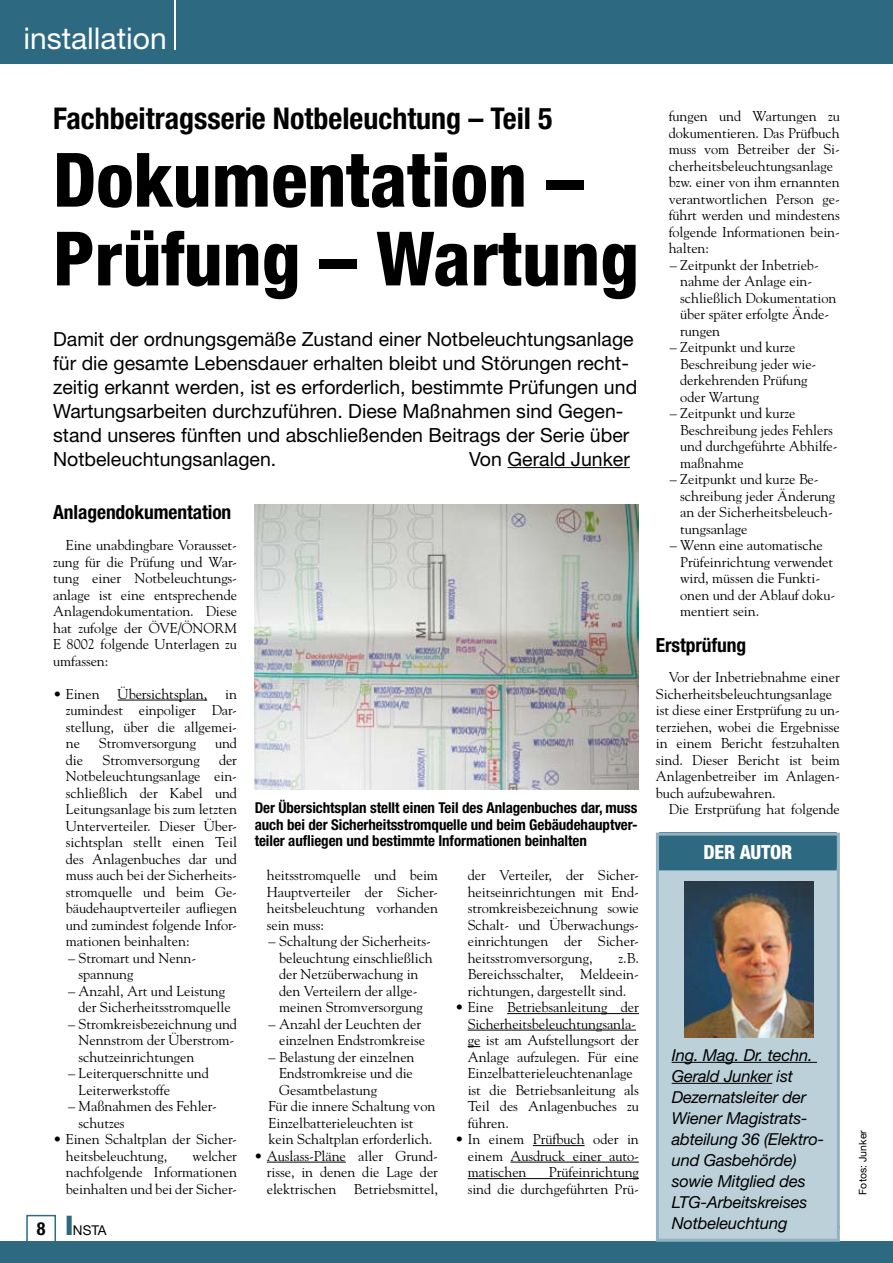
<style>
.page{position:relative;width:893px;height:1263px;background:#fff}
.page>*{position:absolute;margin:0;border:0;box-sizing:border-box;transform-origin:0 0}
.t1{font:800 condensed 75px/78.8px "Helvetica Neue LT Std";color:#000}
.t2{font:200 75px "Helvetica Neue LT Std";color:#fff}
.t3{font:700 condensed 30px "Helvetica Neue LT Std";color:#000}
.t4{font:30px "Helvetica Neue LT Std";color:#fff}
.t5{font:19.5px/24px "Helvetica Neue LT Std";color:#000}
.t6{font:700 condensed 19.5px "Helvetica Neue LT Std";letter-spacing:-.005em;color:#000}
.t7{font:800 condensed 19.5px "Helvetica Neue LT Std";letter-spacing:-.01em;color:#fff}
.t8{font:italic 16.5px/21px "Helvetica Neue LT Std";letter-spacing:-.01em;color:#000}
.t9{font:700 condensed 15px/16.5px "Helvetica Neue LT Std";letter-spacing:-.005em;color:#000;text-align:justify}
.t10{font:14.25px/16.5px "Goudy Std";letter-spacing:-.005em;color:#000}
.t11{font:13.5px "Helvetica Neue LT Std";color:#000}
.t12{font:10.5px "Helvetica Neue LT Std";color:#000}
.s1{font-weight:700}
.s2{font-weight:900;font-stretch:condensed;font-size:27px;color:#2d6980}
</style>
<div class="page">
<div style="left:0;top:0;width:893px;height:64px;background:#2d6980"></div>
<div style="left:0;top:1242px;width:893px;height:21px;background:#2d6980"></div>
<div style="left:26px;top:1215px;width:30px;height:29px;border:2px solid #2d6980"></div>
<hr style="left:507px;top:467px;width:123px;height:1px;background:#000">
<hr style="left:118px;top:700px;width:89px;height:1px;background:#000">
<hr style="left:507px;top:1013px;width:132px;height:1px;background:#000">
<hr style="left:468px;top:1030px;width:168px;height:1px;background:#000">
<svg style="left:468px;top:1046px;width:12px;height:1px"></svg>
<hr style="left:533px;top:1145px;width:52px;height:1px;background:#000">
<hr style="left:510px;top:1162px;width:129px;height:1px;background:#000">
<hr style="left:468px;top:1178px;width:171px;height:1px;background:#000">
<div style="left:657px;top:834px;width:181px;height:406px;background:#bcd0da"></div>
<div style="left:659px;top:832px;width:178px;height:38px;background:#2d6980"></div>
<hr style="left:672px;top:1062px;width:145px;height:1px;background:#000">
<hr style="left:672px;top:1083px;width:100px;height:1px;background:#000">
<div style="left:656px;top:833px;width:184px;height:409px;border:3px solid #92b1c1"></div>
<img style="left:685px;top:881px;width:129px;height:156px">
<img style="left:254px;top:505px;width:384px;height:284px">
<hr style="left:267px;top:1162px;width:79px;height:1px;background:#000">
<h2 class="t4" style="left:23px;top:20px;width:145px">installation</h2>
<h1 class="t2" style="left:167px;top:-36px;width:18px">|</h1>
<h2 class="t3" style="left:53px;top:100px;width:501px">Fachbeitragsserie Notbeleuchtung – Teil 5</h2>
<h1 class="t1" style="left:53px;top:139px;width:587px">Dokumentation –<br>Prüfung – Wartung</h1>
<p class="t5" style="left:53px;top:326px;width:586px">Damit der ordnungsgemäße Zustand einer Notbeleuchtungsanlage für die gesamte Lebensdauer erhalten bleibt und Störungen recht&shy;zeitig erkannt werden, ist es erforderlich, bestimmte Prüfungen und Wartungsarbeiten durchzuführen. Diese Maßnahmen sind Gegen&shy;stand unseres fünften und abschließenden Beitrags der Serie über Notbeleuchtungsanlagen.</p>
<h3 class="t5" style="left:469px;top:446px;width:162px">Von Gerald Junker</h3>
<h3 class="t6" style="left:53px;top:500px;width:180px">Anlagendokumentation</h3>
<p class="t10" style="left:53px;top:537px;width:185px;text-align:justify;text-indent:13px">Eine unabdingbare Vorausset&shy;zung für die Prüfung und War&shy;tung einer Notbeleuchtungs&shy;anlage ist eine entsprechende Anlagendokumentation. Diese hat zufolge der ÖVE/ÖNORM E 8002 folgende Unterlagen zu umfassen:</p>
<p class="t10" style="left:53px;top:685px;width:48px"><span class="s1">•</span> Einen</p>
<p class="t10" style="left:118px;top:685px;width:91px">Übersichtsplan,</p>
<p class="t10" style="left:66px;top:685px;width:173px;text-align:justify;text-indent:159px">in zumindest einpoliger Dar&shy;stellung, über die allgemei&shy;ne</p>
<p class="t10" style="left:99px;top:735px;width:99px">Stromversorgung</p>
<p class="t10" style="left:215px;top:735px;width:24px">und</p>
<p class="t10" style="left:66px;top:751px;width:173px;text-align:justify;text-indent:153px">der Notbeleuchtungsanlage ein&shy;schließlich der Kabel und Leitungsanlage bis zum letzten Unterverteiler. Dieser Über&shy;sichtsplan stellt einen Teil des Anlagenbuches dar und muss auch bei der Sicherheits&shy;stromquelle und beim Ge&shy;bäudehauptverteiler aufliegen und zumindest folgende Infor&shy;mationen beinhalten:</p>
<p class="t10" style="left:66px;top:751px;width:19px">die</p>
<p class="t10" style="left:103px;top:751px;width:99px">Stromversorgung</p>
<p class="t10" style="left:79px;top:949px;width:119px;text-indent:-10px">– Stromart und Nenn&shy;spannung</p>
<p class="t10" style="left:79px;top:982px;width:154px;text-indent:-10px">– Anzahl, Art und Leistung der Sicherheitsstromquelle</p>
<p class="t10" style="left:79px;top:1015px;width:160px;text-indent:-10px">– Stromkreisbezeichnung und<br>Nennstrom der Überstrom&shy;schutzeinrichtungen</p>
<p class="t10" style="left:79px;top:1065px;width:132px;text-indent:-10px">– Leiterquerschnitte und<br>Leiterwerkstoffe</p>
<p class="t10" style="left:79px;top:1098px;width:140px;text-indent:-10px">– Maßnahmen des Fehler&shy;schutzes</p>
<p class="t10" style="left:66px;top:1131px;width:173px;text-indent:-13px"><span class="s1">•</span> Einen Schaltplan der Sicher&shy;heitsbeleuchtung,</p>
<p class="t10" style="left:66px;top:1147px;width:173px;text-align:justify;text-indent:126px">welcher nachfolgende Informationen beinhalten und bei der Sicher-</p>
<p class="t11" style="left:66px;top:1222px;width:42px"><span class="s2">I</span>NSTA</p>
<p class="t9" style="left:255px;top:799px;width:385px">Der Übersichtsplan stellt einen Teil des Anlagenbuches dar, muss auch bei der Sicherheitsstromquelle und beim Gebäudehauptver&shy;teiler aufliegen und bestimmte Informationen beinhalten</p>
<p class="t10" style="left:267px;top:867px;width:173px;text-align:justify">heitsstromquelle und beim Hauptverteiler der Sicher&shy;heitsbeleuchtung vorhanden sein muss:</p>
<p class="t10" style="left:468px;top:867px;width:173px;text-align:justify">der Verteiler, der Sicher&shy;heitseinrichtungen mit End&shy;stromkreisbezeichnung sowie Schalt- und Überwachungs&shy;einrichtungen der Sicher&shy;heitsstromversorgung,</p>
<p class="t10" style="left:279px;top:933px;width:155px;text-indent:-10px">– Schaltung der Sicherheits&shy;beleuchtung einschließlich der Netzüberwachung in den Verteilern der allge&shy;meinen Stromversorgung</p>
<p class="t10" style="left:269px;top:1015px;width:158px;text-align:right">– Anzahl der Leuchten der einzelnen Endstromkreise</p>
<p class="t10" style="left:269px;top:1048px;width:147px">– Belastung der einzelnen</p>
<p class="t10" style="left:279px;top:1065px;width:135px">Endstromkreise und die</p>
<p class="t10" style="left:279px;top:1081px;width:99px">Gesamtbelastung</p>
<p class="t10" style="left:269px;top:1098px;width:168px">Für die innere Schaltung von</p>
<p class="t10" style="left:269px;top:1114px;width:147px">Einzelbatterieleuchten ist</p>
<p class="t10" style="left:269px;top:1131px;width:165px">kein Schaltplan erforderlich.</p>
<p class="t10" style="left:267px;top:1147px;width:173px;text-align:justify;text-indent:-13px"><span class="s1">•</span> Auslass-Pläne aller Grund&shy;risse, in denen die Lage der elektrischen Betriebsmittel,</p>
<p class="t10" style="left:468px;top:949px;width:173px;text-align:justify;text-indent:151px">z.B.<br>Bereichsschalter, Meldeein&shy;richtungen, dargestellt sind.</p>
<p class="t10" style="left:468px;top:999px;width:173px;text-indent:-13px"><span class="s1">•</span> Eine Betriebsanleitung der<br>Sicherheitsbeleuchtungsanla&shy;ge ist am Aufstellungsort der<br>Anlage aufzulegen. Für eine<br>Einzelbatterieleuchtenanlage ist die Betriebsanleitung als<br>Teil des Anlagenbuches zu führen.</p>
<p class="t10" style="left:468px;top:1131px;width:173px;text-align:justify;text-indent:-13px"><span class="s1">•</span> In einem Prüfbuch oder in einem Ausdruck einer auto&shy;matischen</p>
<p class="t10" style="left:468px;top:1164px;width:173px;text-align:right">Prüfeinrichtung<br>sind die durchgeführten Prü-</p>
<p class="t10" style="left:669px;top:108px;width:173px">fungen und Wartungen zu dokumentieren. Das Prüfbuch muss vom Betreiber der Si&shy;cherheitsbeleuchtungsanlage bzw. einer von ihm ernannten verantwortlichen Person ge&shy;führt werden und mindestens folgende Informationen bein&shy;halten:</p>
<p class="t10" style="left:680px;top:256px;width:158px;text-indent:-10px">– Zeitpunkt der Inbetrieb&shy;nahme der Anlage ein&shy;schließlich Dokumentation über später erfolgte Ände&shy;rungen</p>
<p class="t10" style="left:680px;top:339px;width:138px;text-indent:-10px">– Zeitpunkt und kurze<br>Beschreibung jeder wie&shy;derkehrenden Prüfung oder Wartung</p>
<p class="t10" style="left:680px;top:405px;width:159px;text-indent:-10px">– Zeitpunkt und kurze<br>Beschreibung jedes Fehlers und durchgeführte Abhilfe&shy;maßnahme</p>
<p class="t10" style="left:680px;top:471px;width:157px;text-indent:-10px">– Zeitpunkt und kurze Be&shy;schreibung jeder Änderung an der Sicherheitsbeleuch&shy;tungsanlage</p>
<p class="t10" style="left:680px;top:537px;width:157px;text-indent:-10px">– Wenn eine automatische<br>Prüfeinrichtung verwendet wird, müssen die Funkti&shy;onen und der Ablauf doku&shy;mentiert sein.</p>
<h3 class="t6" style="left:656px;top:633px;width:92px">Erstprüfung</h3>
<p class="t10" style="left:656px;top:669px;width:185px;text-indent:13px">Vor der Inbetriebnahme einer<br>Sicherheitsbeleuchtungsanlage ist diese einer Erstprüfung zu un&shy;terziehen, wobei die Ergebnisse in einem Bericht festzuhalten sind. Dieser Bericht ist beim<br>Anlagenbetreiber im Anlagen&shy;buch aufzubewahren.</p>
<p class="t10" style="left:669px;top:801px;width:173px">Die Erstprüfung hat folgende</p>
<h3 class="t7" style="left:703px;top:840px;width:90px">Der Autor</h3>
<p class="t8" style="left:672px;top:1044px;width:154px">Ing. Mag. Dr. techn.<br>Gerald Junker ist<br>Dezernatsleiter der<br>Wiener Magistrats&shy;abteilung 36 (Elektro&shy;und Gasbehörde) sowie Mitglied des<br>LTG-Arbeitskreises<br>Notbeleuchtung</p>
<p class="t12" style="left:856px;top:1194px;width:66px;rotate:-90deg">Fotos: Junker</p>
</div>
